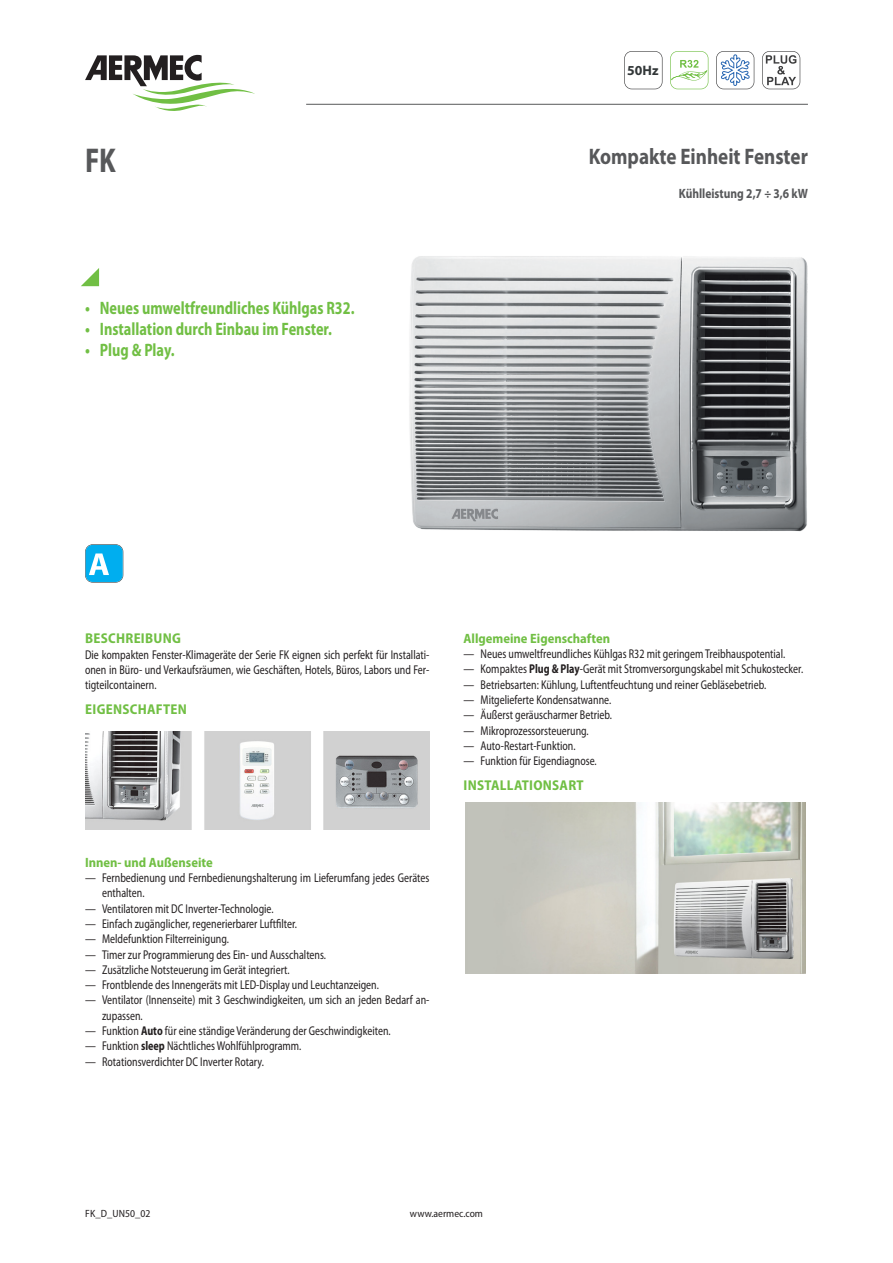
<style>
.page{position:relative;width:893px;height:1263px;background:#fff}
.page>*{position:absolute;margin:0;border:0;box-sizing:border-box;transform-origin:0 0}
.grandezza_de{font:700 semi-condensed 34.5px "Myriad Pro";color:#57585a;scale:.85 1}
.descrizione_de{font:700 22.5px "Myriad Pro";color:#57585a;scale:.85 1}
.t1{font:700 semi-condensed 18px "Myriad Pro";color:#71bf44;scale:.85 1}
.t2{font:700 semi-condensed 14.25px "Myriad Pro";letter-spacing:.02em;color:#71bf44}
.t3{font:700 13.8px "Myriad Pro";color:#323738}
.t4{font:700 semi-condensed 13.5px "Myriad Pro";color:#71bf44}
.dettaglio_de{font:700 13.5px "Myriad Pro";color:#57585a;scale:.85 1}
.normale_de{font:semi-condensed 12.75px/15.3px "Myriad Pro";color:#231f20;scale:.85 1}
.t5{font:semi-condensed 10.5px "Myriad Pro";color:#231f20}
.s1{font-weight:700}
</style>
<div class="page">
<svg style="left:81px;top:268px;width:18px;height:18px"></svg>
<img style="left:85px;top:731px;width:344px;height:98px">
<img style="left:466px;top:803px;width:340px;height:170px">
<img style="left:409px;top:256px;width:399px;height:275px">
<svg style="left:85px;top:55px;width:170px;height:56px"></svg>
<svg style="left:85px;top:544px;width:38px;height:39px"></svg>
<svg style="left:624px;top:51px;width:38px;height:38px"></svg>
<svg style="left:670px;top:51px;width:38px;height:38px"></svg>
<svg style="left:716px;top:51px;width:38px;height:38px"></svg>
<svg style="left:762px;top:51px;width:38px;height:38px"></svg>
<hr style="left:306px;top:104px;width:502px;height:1px;background:#57585a">
<p class="grandezza_de" style="left:85px;top:138px;width:38px">FK</p>
<p class="t1" style="left:85px;top:296px;width:319px">• Neues umweltfreundliches Kühlgas R32.</p>
<p class="t1" style="left:85px;top:317px;width:292px">• Installation durch Einbau im Fenster.</p>
<p class="t1" style="left:85px;top:338px;width:107px">• Plug &amp; Play.</p>
<p class="t3" style="left:627px;top:62px;width:33px">50Hz</p>
<p class="descrizione_de" style="left:589px;top:142px;width:259px">Kompakte Einheit Fenster</p>
<p class="dettaglio_de" style="left:679px;top:184px;width:153px">Kühlleistung 2,7 ÷ 3,6 kW</p>
<p class="t2" style="left:85px;top:629px;width:97px">BESCHREIBUNG</p>
<p class="normale_de" style="left:85px;top:646px;width:407px;text-align:justify">Die kompakten Fenster-Klimageräte der Serie FK eignen sich perfekt für Installati&shy;onen in Büro- und Verkaufsräumen, wie Geschäften, Hotels, Büros, Labors und Fer&shy;tigteilcontainern.</p>
<p class="t2" style="left:85px;top:700px;width:103px">EIGENSCHAFTEN</p>
<p class="t4" style="left:85px;top:853px;width:129px">Innen- und Außenseite</p>
<p class="normale_de" style="left:102px;top:870px;width:387px;text-indent:-17px">— Fernbedienung und Fernbedienungshalterung im Lieferumfang jedes Gerätes enthalten.</p>
<p class="normale_de" style="left:85px;top:900px;width:223px">— Ventilatoren mit DC Inverter-Technologie.</p>
<p class="normale_de" style="left:85px;top:916px;width:251px">— Einfach zugänglicher, regenerierbarer Luftfilter.</p>
<p class="normale_de" style="left:85px;top:931px;width:171px">— Meldefunktion Filterreinigung.</p>
<p class="normale_de" style="left:85px;top:946px;width:285px">— Timer zur Programmierung des Ein- und Ausschaltens.</p>
<p class="normale_de" style="left:85px;top:962px;width:242px">— Zusätzliche Notsteuerung im Gerät integriert.</p>
<p class="normale_de" style="left:85px;top:977px;width:347px">— Frontblende des Innengeräts mit LED-Display und Leuchtanzeigen.</p>
<p class="normale_de" style="left:102px;top:992px;width:387px;text-indent:-17px">— Ventilator (Innenseite) mit 3 Geschwindigkeiten, um sich an jeden Bedarf an&shy;zupassen.</p>
<p class="normale_de" style="left:85px;top:1023px;width:361px">— Funktion <span class="s1">Auto</span> für eine ständige Veränderung der Geschwindigkeiten.</p>
<p class="normale_de" style="left:85px;top:1038px;width:256px">— Funktion <span class="s1">sleep</span> Nächtliches Wohlfühlprogramm.</p>
<p class="normale_de" style="left:85px;top:1053px;width:212px">— Rotationsverdichter DC Inverter Rotary.</p>
<p class="t4" style="left:463px;top:629px;width:148px">Allgemeine Eigenschaften</p>
<p class="normale_de" style="left:463px;top:646px;width:380px">— Neues umweltfreundliches Kühlgas R32 mit geringem Treibhauspotential.</p>
<p class="normale_de" style="left:463px;top:661px;width:401px">— Kompaktes <span class="s1">Plug &amp; Play</span>-Gerät mit Stromversorgungskabel mit Schukostecker.</p>
<p class="normale_de" style="left:463px;top:676px;width:358px">— Betriebsarten: Kühlung, Luftentfeuchtung und reiner Gebläsebetrieb.</p>
<p class="normale_de" style="left:463px;top:692px;width:175px">— Mitgelieferte Kondensatwanne.</p>
<p class="normale_de" style="left:463px;top:707px;width:176px">— Äußerst geräuscharmer Betrieb.</p>
<p class="normale_de" style="left:463px;top:722px;width:149px">— Mikroprozessorsteuerung.</p>
<p class="normale_de" style="left:463px;top:738px;width:133px">— Auto-Restart-Funktion.</p>
<p class="normale_de" style="left:463px;top:753px;width:158px">— Funktion für Eigendiagnose.</p>
<p class="t2" style="left:464px;top:776px;width:122px">INSTALLATIONSART</p>
<p class="t5" style="left:85px;top:1207px;width:67px">FK_D_UN50_02</p>
<p class="t5" style="left:410px;top:1207px;width:75px">www.aermec.com</p>
</div>
